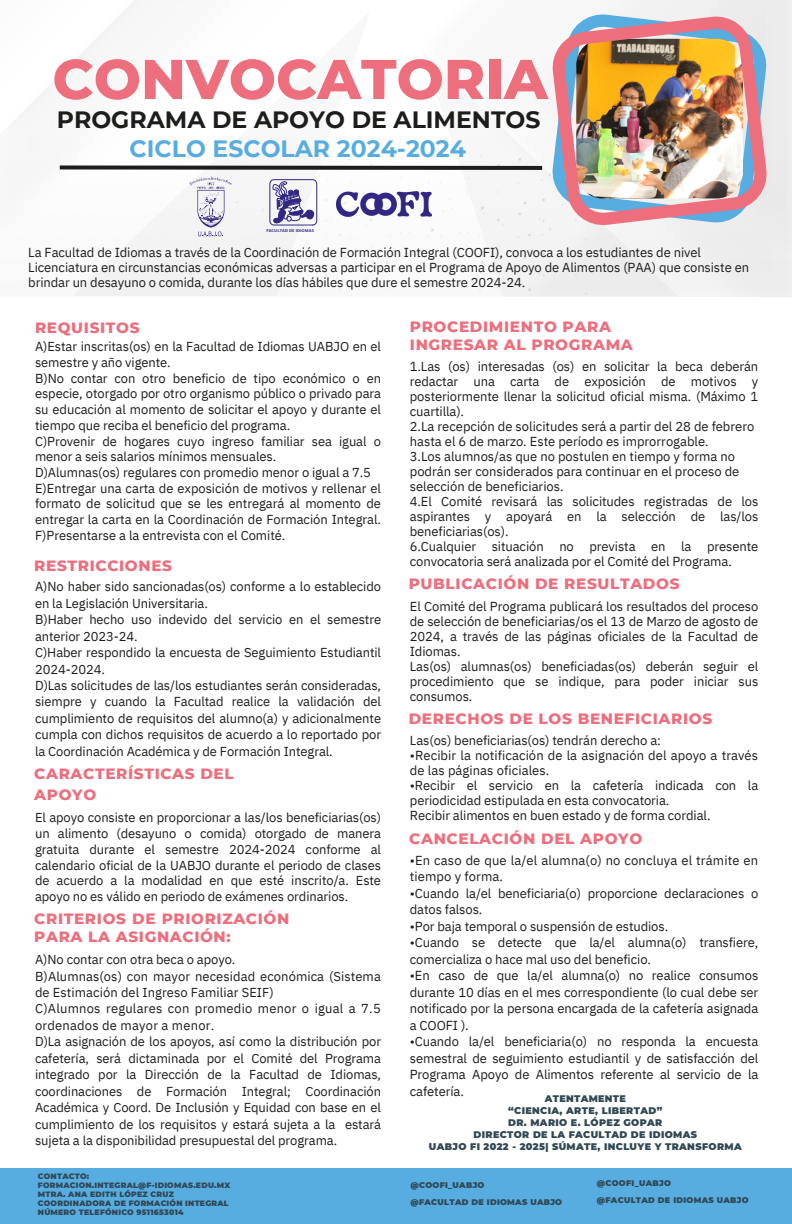
<style>
.page{position:relative;width:792px;height:1224px;background:#fff}
.page>*{position:absolute;margin:0;border:0;box-sizing:border-box;transform-origin:0 0}
.t1{font:800 55.8px "Montserrat";color:#ed6e7c}
.t2{font:700 23.6px/29.2px "Montserrat";color:#1d1d1b;text-align:center}
.t3{font:800 15.2px/18px "Montserrat";letter-spacing:.04em;color:#ed6e7c}
.t4{font:13px/16.5px "IBM Plex Sans";letter-spacing:-.01em;color:#1d1d1b}
.t5{font:13px/16.5px "IBM Plex Sans";letter-spacing:.01em;color:#1d1d1b}
.t6{font:900 9.6px/12px "Montserrat";letter-spacing:.04em;color:#314854;text-align:center}
.t7{font:900 8.1px/17.2px "Montserrat";letter-spacing:.035em;color:#314854}
.t8{font:900 7.7px/9px "Montserrat";letter-spacing:.03em;color:#314854}
.t9{font:700 4.1px "Open Sans";letter-spacing:.02em;color:#312783}
.s1{color:#57ace0}
</style>
<div class="page">
<svg style="left:425px;top:153px;width:75px;height:138px"></svg>
<div style="left:500px;top:137px;width:31px;height:159px;background:#f3f3f3"></div>
<div style="left:531px;top:156px;width:261px;height:140px;background:#eee"></div>
<svg style="left:73px;top:149px;width:294px;height:147px"></svg>
<div style="left:602px;top:0;width:190px;height:287px;background:#ededed"></div>
<div style="left:73px;top:149px;width:220px;height:122px;background:#f3f3f3"></div>
<svg style="left:200px;top:149px;width:35px;height:14px"></svg>
<img style="left:73px;top:0;width:127px;height:163px">
<svg style="left:19px;top:0;width:115px;height:134px"></svg>
<div style="left:0;top:1168px;width:792px;height:56px;background:#57ace0"></div>
<div style="left:543px;top:7px;width:230px;height:222px;background:#f2f2f2"></div>
<svg style="left:59px;top:163px;width:487px;height:74px"></svg>
<img style="left:552px;top:16px;width:215px;height:209px">
<img style="left:336px;top:191px;width:95px;height:26px">
<p class="t1" style="left:53px;top:45px;width:497px">CONVOCATORIA</p>
<p class="t2" style="left:57px;top:105px;width:485px">PROGRAMA DE APOYO DE ALIMENTOS<br><span class="s1">CICLO ESCOLAR 2024-2024</span></p>
<p class="t9" style="left:266px;top:227px;width:49px">FACULTAD DE IDIOMAS</p>
<p class="t4" style="left:28px;top:244px;width:722px;line-height:15px">La Facultad de Idiomas a través de la Coordinación de Formación Integral (COOFI), convoca a los estudiantes de nivel<br>Licenciatura en circunstancias económicas adversas a participar en el Programa de Apoyo de Alimentos (PAA) que consiste en brindar un desayuno o comida, durante los días hábiles que dure el semestre 2024-24.</p>
<p class="t3" style="left:35px;top:319px;width:106px">REQUISITOS</p>
<h4 class="t3" style="left:410px;top:317px;width:224px">PROCEDIMIENTO PARA<br>INGRESAR AL PROGRAMA</h4>
<p class="t4" style="left:35px;top:339px;width:348px;line-height:15.7px">A)Estar inscritas(os) en la Facultad de Idiomas UABJO en el semestre y año vigente.<br>B)No contar con otro beneficio de tipo económico o en especie, otorgado por otro organismo público o privado para su educación al momento de solicitar el apoyo y durante el tiempo que reciba el beneficio del programa.<br>C)Provenir de hogares cuyo ingreso familiar sea igual o menor a seis salarios mínimos mensuales.<br>D)Alumnas(os) regulares con promedio menor o igual a 7.5<br>E)Entregar una carta de exposición de motivos y rellenar el formato de solicitud que se les entregará al momento de entregar la carta en la Coordinación de Formación Integral.<br>F)Presentarse a la entrevista con el Comité.</p>
<p class="t4" style="left:410px;top:359px;width:350px;line-height:15px">1.Las (os) interesadas (os) en solicitar la beca deberán redactar una carta de exposición de motivos y posteriormente llenar la solicitud oficial misma. (Máximo 1 cuartilla).<br>2.La recepción de solicitudes será a partir del 28 de febrero hasta el 6 de marzo. Este período es improrrogable.<br>3.Los alumnos/as que no postulen en tiempo y forma no podrán ser considerados para continuar en el proceso de selección de beneficiarios.<br>4.El Comité revisará las solicitudes registradas de los aspirantes y apoyará en la selección de las/los beneficiarias(os).<br>6.Cualquier situación no prevista en la presente convocatoria será analizada por el Comité del Programa.</p>
<p class="t3" style="left:34px;top:557px;width:139px">RESTRICCIONES</p>
<p class="t4" style="left:35px;top:578px;width:348px">A)No haber sido sancionadas(os) conforme a lo establecido en la Legislación Universitaria.<br>B)Haber hecho uso indevido del servicio en el semestre anterior 2023-24.<br>C)Haber respondido la encuesta de Seguimiento Estudiantil 2024-2024.<br>D)Las solicitudes de las/los estudiantes serán consideradas, siempre y cuando la Facultad realice la validación del cumplimiento de requisitos del alumno(a) y adicionalmente cumpla con dichos requisitos de acuerdo a lo reportado por la Coordinación Académica y de Formación Integral.</p>
<h2 class="t3" style="left:34px;top:763px;width:201px;line-height:21px">CARACTERÍSTICAS DEL<br>APOYO</h2>
<p class="t4" style="left:35px;top:810px;width:348px;line-height:15.7px;text-align:justify">El apoyo consiste en proporcionar a las/los beneficiarias(os) un alimento (desayuno o comida) otorgado de manera gratuita durante el semestre 2024-2024 conforme al calendario oficial de la UABJO durante el periodo de clases de acuerdo a la modalidad en que esté inscrito/a. Este apoyo no es válido en periodo de exámenes ordinarios.</p>
<p class="t3" style="left:34px;top:910px;width:257px">CRITERIOS DE PRIORIZACIÓN<br>PARA LA ASIGNACIÓN:</p>
<h1 class="t4" style="left:35px;top:951px;width:348px">A)No contar con otra beca o apoyo.<br>B)Alumnas(os) con mayor necesidad económica (Sistema de Estimación del Ingreso Familiar SEIF)<br>C)Alumnos regulares con promedio menor o igual a 7.5 ordenados de mayor a menor.<br>D)La asignación de los apoyos, así como la distribución por cafetería, será dictaminada por el Comité del Programa integrado por la Dirección de la Facultad de Idiomas, coordinaciones de Formación Integral; Coordinación Académica y Coord. De Inclusión y Equidad con base en el cumplimiento de los requisitos y estará sujeta a la estará sujeta a la disponibilidad presupuestal del programa.</h1>
<h3 class="t8" style="left:38px;top:1172px;width:194px">CONTACTO:<br>FORMACION.INTEGRAL@F-IDIOMAS.EDU.MX<br>MTRA. ANA EDITH LÓPEZ CRUZ<br>COORDINADORA DE FORMACIÓN INTEGRAL<br>NÚMERO TELEFÓNICO 9511653014</h3>
<p class="t3" style="left:409px;top:575px;width:272px">PUBLICACIÓN DE RESULTADOS</p>
<p class="t4" style="left:410px;top:598px;width:350px;line-height:15px">El Comité del Programa publicará los resultados del proceso de selección de beneficiarias/os el 13 de Marzo de agosto de 2024, a través de las páginas oficiales de la Facultad de Idiomas.<br>Las(os) alumnas(os) beneficiadas(os) deberán seguir el procedimiento que se indique, para poder iniciar sus consumos.</p>
<p class="t4" style="left:410px;top:732px;width:253px">Las(os) beneficiarias(os) tendrán derecho a:</p>
<p class="t4" style="left:410px;top:747px;width:350px;line-height:15px">•Recibir la notificación de la asignación del apoyo a través de las páginas oficiales.</p>
<p class="t4" style="left:410px;top:777px;width:350px;line-height:15px">•Recibir el servicio en la cafetería indicada con la periodicidad estipulada en esta convocatoria.<br>Recibir alimentos en buen estado y de forma cordial.</p>
<p class="t5" style="left:410px;top:852px;width:350px">•En caso de que la/el alumna(o) no concluya el trámite en tiempo y forma.</p>
<p class="t4" style="left:410px;top:885px;width:350px">•Cuando la/el beneficiaria(o) proporcione declaraciones o datos falsos.</p>
<p class="t4" style="left:410px;top:918px;width:260px">•Por baja temporal o suspensión de estudios.</p>
<p class="t4" style="left:410px;top:934px;width:350px">•Cuando se detecte que la/el alumna(o) transfiere, comercializa o hace mal uso del beneficio.</p>
<p class="t4" style="left:410px;top:967px;width:350px;text-align:justify">•En caso de que la/el alumna(o) no realice consumos durante 10 días en el mes correspondiente (lo cual debe ser notificado por la persona encargada de la cafetería asignada a COOFI ).</p>
<p class="t4" style="left:410px;top:1033px;width:350px;text-align:justify">•Cuando la/el beneficiaria(o) no responda la encuesta semestral de seguimiento estudiantil y de satisfacción del Programa Apoyo de Alimentos referente al servicio de la cafetería.</p>
<h3 class="t3" style="left:409px;top:710px;width:305px">DERECHOS DE LOS BENEFICIARIOS</h3>
<p class="t3" style="left:409px;top:829px;width:235px">CANCELACIÓN DEL APOYO</p>
<h4 class="t6" style="left:429px;top:1092px;width:314px">ATENTAMENTE<br>“CIENCIA, ARTE, LIBERTAD”<br>DR. MARIO E. LÓPEZ GOPAR<br>DIRECTOR DE LA FACULTAD DE IDIOMAS<br>UABJO FI 2022 - 2025| SÚMATE, INCLUYE Y TRANSFORMA</h4>
<h3 class="t7" style="left:410px;top:1176px;width:153px">@COOFI_UABJO<br>@FACULTAD DE IDIOMAS UABJO</h3>
<h4 class="t7" style="left:597px;top:1175px;width:153px;line-height:16.5px">@COOFI_UABJO<br>@FACULTAD DE IDIOMAS UABJO</h4>
</div>
